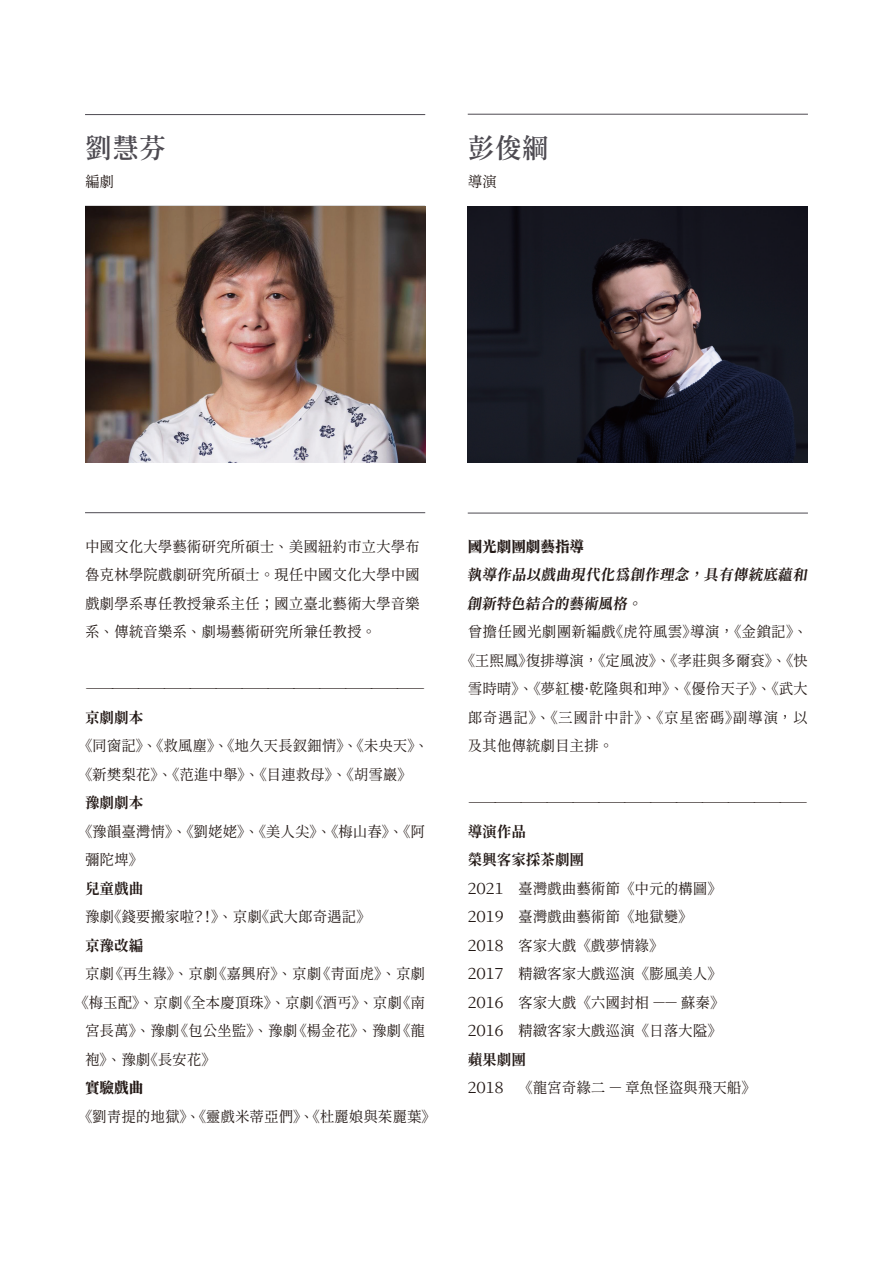
<style>
.page{position:relative;width:893px;height:1263px;background:#fff}
.page>*{position:absolute;margin:0;border:0;box-sizing:border-box;transform-origin:0 0}
.t1{font:600 27px "Gen Ryu Min TW";color:#4d4a51}
.t2{font:14.7px/28.5px "Gen Ryu Min TW R";letter-spacing:-.01em;color:#231916;text-align:justify}
.t3{font:14.7px/28.5px "Gen Ryu Min TW B";letter-spacing:-.01em;color:#231916}
.t4{font:14.7px "Gen Sen Rounded TW R";color:#231916}
.t5{font:14.7px "Gen Ryu Min TW H";letter-spacing:-.01em;color:#231916}
</style>
<div class="page">
<hr style="left:85px;top:114px;width:340px;height:1px;background:#4d4a51">
<hr style="left:85px;top:512px;width:340px;height:1px;background:#4d4a51">
<hr style="left:85px;top:206px;width:340px;height:1px;background:#4d4a51">
<hr style="left:468px;top:114px;width:340px;height:1px;background:#4d4a51">
<hr style="left:468px;top:513px;width:340px;height:1px;background:#4d4a51">
<hr style="left:468px;top:206px;width:340px;height:1px;background:#4d4a51">
<img style="left:468px;top:207px;width:340px;height:255px">
<img style="left:85px;top:207px;width:340px;height:255px">
<h1 class="t1" style="left:85px;top:133px;width:82px">劉慧芬</h1>
<p class="t2" style="left:85px;top:167px;width:31px">編劇</p>
<h1 class="t1" style="left:468px;top:133px;width:82px">彭俊綱</h1>
<p class="t2" style="left:468px;top:167px;width:31px">導演</p>
<p class="t2" style="left:85px;top:532px;width:336px">中國文化大學藝術研究所碩士、美國紐約市立大學布魯克林學院戲劇研究所碩士。現任中國文化大學中國戲劇學系專任教授兼系主任；國立臺北藝術大學音樂系、傳統音樂系、劇場藝術研究所兼任教授。</p>
<p class="t4" style="left:85px;top:680px;width:342px">⸺⸺⸺⸺⸺⸺⸺⸺⸺⸺⸺⸺⸺</p>
<p class="t3" style="left:85px;top:703px;width:60px">京劇劇本</p>
<p class="t2" style="left:85px;top:732px;width:345px">《同窗記》、《救風塵》、《地久天長釵鈿情》、《未央天》、《新樊梨花》、《范進中舉》、《目連救母》、《胡雪巖》</p>
<p class="t3" style="left:85px;top:789px;width:60px">豫劇劇本</p>
<p class="t2" style="left:85px;top:817px;width:342px">《豫韻臺灣情》、《劉姥姥》、《美人尖》、《梅山春》、《阿彌陀埤》</p>
<p class="t3" style="left:85px;top:874px;width:60px">兒童戲曲</p>
<p class="t2" style="left:85px;top:903px;width:280px">豫劇《錢要搬家啦？！》、京劇《武大郎奇遇記》</p>
<p class="t3" style="left:85px;top:931px;width:60px">京豫改編</p>
<p class="t2" style="left:81px;top:960px;width:345px">京劇《再生緣》、京劇《嘉興府》、京劇《青面虎》、京劇《梅玉配》、京劇《全本慶頂珠》、京劇《酒丐》、京劇《南宮長萬》、豫劇《包公坐監》、豫劇《楊金花》、豫劇《龍袍》、豫劇《長安花》</p>
<p class="t5" style="left:85px;top:1080px;width:60px">實驗戲曲</p>
<p class="t2" style="left:85px;top:1102px;width:345px">《劉青提的地獄》、《靈戲米蒂亞們》、《杜麗娘與茱麗葉》</p>
<p class="t5" style="left:468px;top:538px;width:118px">國光劇團劇藝指導</p>
<p class="t3" style="left:467px;top:561px;width:347px">執導作品以戲曲現代化為創作理念，具有傳統底蘊和創新特色結合的藝術風格。</p>
<p class="t2" style="left:468px;top:618px;width:342px">曾擔任國光劇團新編戲《虎符風雲》導演，《金鎖記》、《王熙鳳》復排導演，《定風波》、《孝莊與多爾袞》、《快雪時晴》、《夢紅樓·乾隆與和珅》、《優伶天子》、《武大郎奇遇記》、《三國計中計》、《京星密碼》副導演，以及其他傳統劇目主排。</p>
<p class="t4" style="left:468px;top:794px;width:342px">⸺⸺⸺⸺⸺⸺⸺⸺⸺⸺⸺⸺⸺</p>
<p class="t3" style="left:468px;top:817px;width:118px">導演作品<br>榮興客家採茶劇團</p>
<p class="t2" style="left:465px;top:874px;width:261px;text-align:left">2021 臺灣戲曲藝術節《中元的構圖》<br>2019 臺灣戲曲藝術節《地獄變》<br>2018 客家大戲《戲夢情緣》<br>2017 精緻客家大戲巡演《膨風美人》<br>2016 客家大戲《六國封相 -- 蘇秦》<br>2016 精緻客家大戲巡演《日落大隘》</p>
<p class="t3" style="left:468px;top:1045px;width:60px">蘋果劇團</p>
<p class="t2" style="left:465px;top:1074px;width:293px">2018 《龍宮奇緣二 - 章魚怪盜與飛天船》</p>
</div>
